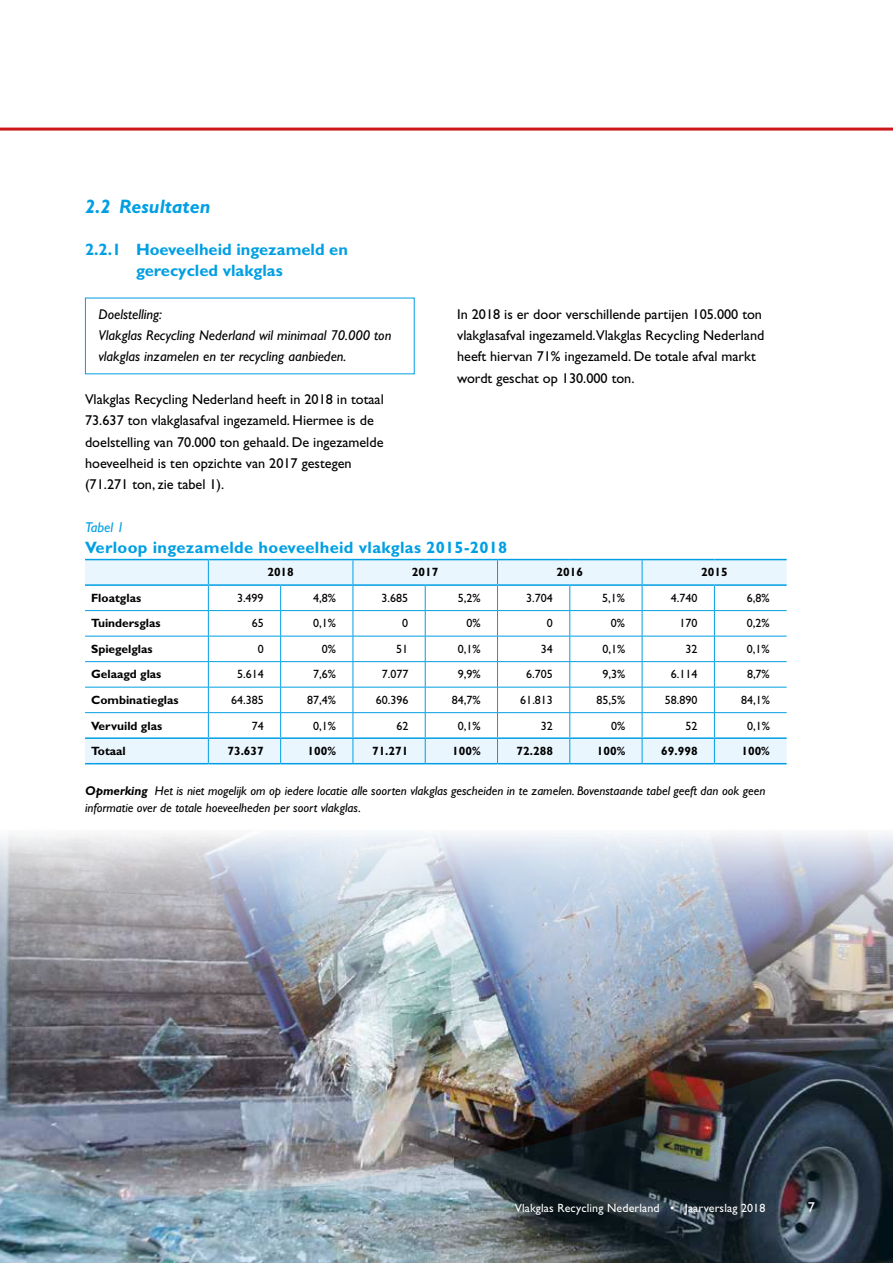
<style>
.page{position:relative;width:893px;height:1263px;background:#fff}
.page>*{position:absolute;margin:0;border:0;box-sizing:border-box;transform-origin:0 0}
.t1{font:italic 700 19.5px "Gill Sans Std";color:#009fe3}
.t2{font:700 16.5px/21.3px "Gill Sans Std";color:#009fe3}
.t3{font:700 16.5px "Gill Sans Std";letter-spacing:.02em;color:#009fe3}
.t4{font:14.25px/21.3px "Gill Sans Std";color:#000}
.t5{font:italic 14.25px/21.3px "Gill Sans Std";color:#000}
.t6{font:italic 14.25px "Gill Sans Std";color:#009fe3}
.t7{font:14.25px "Gill Sans Std";color:#fff}
.t8{font:italic 12.75px/16.5px "Gill Sans Std";color:#000}
.t9{font:12px "Gill Sans Std";color:#000}
.t10{font:700 12px "Gill Sans Std";color:#000}
.t11{font:12px "Gill Sans Std";letter-spacing:.01em;color:#fff}
.s1{font-weight:700}
</style>
<div class="page">
<hr style="left:0;top:128px;width:893px;height:3px;background:#cd171a">
<img style="left:0;top:558px;width:893px;height:705px">
<h1 class="t1" style="left:85px;top:195px;width:127px">2.2 Resultaten</h1>
<p class="t2" style="left:136px;top:239px;width:213px;text-indent:-51px">2.2.1 Hoeveelheid ingezameld en gerecycled vlakglas</p>
<p class="t5" style="left:99px;top:304px;width:294px">Doelstelling:<br>Vlakglas Recycling Nederland wil minimaal 70.000 ton vlakglas inzamelen en ter recycling aanbieden.</p>
<p class="t4" style="left:85px;top:389px;width:300px">Vlakglas Recycling Nederland heeft in 2018 in totaal 73.637 ton vlakglasafval ingezameld. Hiermee is de doelstelling van 70.000 ton gehaald. De ingezamelde hoeveelheid is ten opzichte van 2017 gestegen (71.271 ton, zie tabel 1).</p>
<p class="t4" style="left:457px;top:304px;width:309px">In 2018 is er door verschillende partijen 105.000 ton vlakglasafval ingezameld.Vlakglas Recycling Nederland heeft hiervan 71% ingezameld. De totale afval markt wordt geschat op 130.000 ton.</p>
<p class="t6" style="left:85px;top:519px;width:41px">Tabel 1</p>
<p class="t3" style="left:85px;top:537px;width:424px">Verloop ingezamelde hoeveelheid vlakglas 2015-2018</p>
<p class="t10" style="left:267px;top:565px;width:28px">2018</p>
<p class="t10" style="left:412px;top:565px;width:28px">2017</p>
<p class="t10" style="left:557px;top:565px;width:28px">2016</p>
<p class="t10" style="left:701px;top:565px;width:28px">2015</p>
<p class="t10" style="left:91px;top:591px;width:52px">Floatglas</p>
<p class="t9" style="left:237px;top:591px;width:28px">3.499</p>
<p class="t9" style="left:313px;top:591px;width:24px">4,8%</p>
<p class="t9" style="left:382px;top:591px;width:28px">3.685</p>
<p class="t9" style="left:458px;top:591px;width:24px">5,2%</p>
<p class="t9" style="left:526px;top:591px;width:28px">3.704</p>
<p class="t9" style="left:602px;top:591px;width:24px">5,1%</p>
<p class="t9" style="left:671px;top:591px;width:28px">4.740</p>
<p class="t9" style="left:747px;top:591px;width:24px">6,8%</p>
<p class="t10" style="left:91px;top:616px;width:71px">Tuindersglas</p>
<p class="t9" style="left:252px;top:616px;width:13px">65</p>
<p class="t9" style="left:313px;top:616px;width:24px">0,1%</p>
<p class="t9" style="left:402px;top:616px;width:7px">0</p>
<p class="t9" style="left:466px;top:616px;width:16px">0%</p>
<p class="t9" style="left:547px;top:616px;width:7px">0</p>
<p class="t9" style="left:611px;top:616px;width:16px">0%</p>
<p class="t9" style="left:679px;top:616px;width:19px">170</p>
<p class="t9" style="left:747px;top:616px;width:24px">0,2%</p>
<p class="t10" style="left:91px;top:642px;width:63px">Spiegelglas</p>
<p class="t9" style="left:258px;top:642px;width:7px">0</p>
<p class="t9" style="left:322px;top:642px;width:16px">0%</p>
<p class="t9" style="left:396px;top:642px;width:13px">51</p>
<p class="t9" style="left:458px;top:642px;width:24px">0,1%</p>
<p class="t9" style="left:541px;top:642px;width:13px">34</p>
<p class="t9" style="left:602px;top:642px;width:24px">0,1%</p>
<p class="t9" style="left:685px;top:642px;width:13px">32</p>
<p class="t9" style="left:747px;top:642px;width:24px">0,1%</p>
<p class="t10" style="left:91px;top:667px;width:72px">Gelaagd glas</p>
<p class="t9" style="left:237px;top:667px;width:28px">5.614</p>
<p class="t9" style="left:313px;top:667px;width:24px">7,6%</p>
<p class="t9" style="left:382px;top:667px;width:28px">7.077</p>
<p class="t9" style="left:458px;top:667px;width:24px">9,9%</p>
<p class="t9" style="left:526px;top:667px;width:28px">6.705</p>
<p class="t9" style="left:602px;top:667px;width:24px">9,3%</p>
<p class="t9" style="left:671px;top:667px;width:28px">6.114</p>
<p class="t9" style="left:747px;top:667px;width:24px">8,7%</p>
<p class="t10" style="left:91px;top:693px;width:89px">Combinatieglas</p>
<p class="t9" style="left:231px;top:693px;width:34px">64.385</p>
<p class="t9" style="left:307px;top:693px;width:30px">87,4%</p>
<p class="t9" style="left:376px;top:693px;width:34px">60.396</p>
<p class="t9" style="left:452px;top:693px;width:30px">84,7%</p>
<p class="t9" style="left:520px;top:693px;width:34px">61.813</p>
<p class="t9" style="left:596px;top:693px;width:30px">85,5%</p>
<p class="t9" style="left:665px;top:693px;width:34px">58.890</p>
<p class="t9" style="left:741px;top:693px;width:30px">84,1%</p>
<p class="t10" style="left:91px;top:718px;width:72px">Vervuild glas</p>
<p class="t9" style="left:252px;top:718px;width:13px">74</p>
<p class="t9" style="left:313px;top:718px;width:24px">0,1%</p>
<p class="t9" style="left:396px;top:718px;width:13px">62</p>
<p class="t9" style="left:458px;top:718px;width:24px">0,1%</p>
<p class="t9" style="left:541px;top:718px;width:13px">32</p>
<p class="t9" style="left:611px;top:718px;width:16px">0%</p>
<p class="t9" style="left:686px;top:718px;width:13px">52</p>
<p class="t9" style="left:747px;top:718px;width:24px">0,1%</p>
<p class="t10" style="left:91px;top:744px;width:36px">Totaal</p>
<p class="t10" style="left:227px;top:744px;width:38px">73.637</p>
<p class="t10" style="left:308px;top:744px;width:30px">100%</p>
<p class="t10" style="left:372px;top:744px;width:38px">71.271</p>
<p class="t10" style="left:452px;top:744px;width:30px">100%</p>
<p class="t10" style="left:517px;top:744px;width:38px">72.288</p>
<p class="t10" style="left:597px;top:744px;width:30px">100%</p>
<p class="t10" style="left:661px;top:744px;width:38px">69.998</p>
<p class="t10" style="left:741px;top:744px;width:30px">100%</p>
<p class="t8" style="left:85px;top:783px;width:682px"><span class="s1">Opmerking</span> Het is niet mogelijk om op iedere locatie alle soorten vlakglas gescheiden in te zamelen. Bovenstaande tabel geeft dan ook geen informatie over de totale hoeveelheden per soort vlakglas.</p>
<p class="t11" style="left:515px;top:1201px;width:252px">Vlakglas Recycling Nederland • Jaarverslag 2018</p>
<p class="t7" style="left:808px;top:1199px;width:9px">7</p>
</div>
